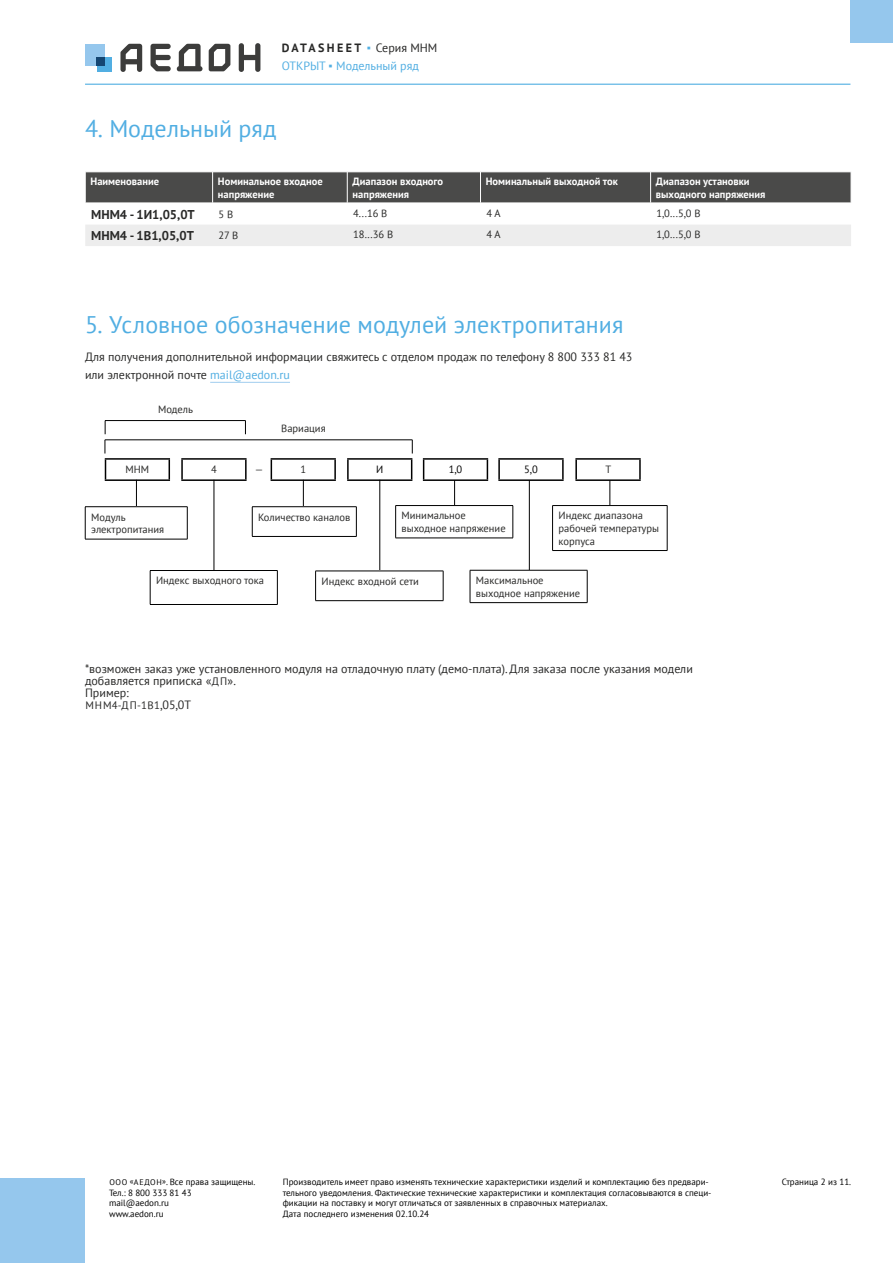
<style>
.page{position:relative;width:893px;height:1263px;background:#fff}
.page>*{position:absolute;margin:0;border:0;box-sizing:border-box;transform-origin:0 0}
.t1{font:24px "PT Sans";color:#51aee2}
.t2{font:700 12.75px "PT Sans";color:#282827}
.t3{font:12px/12px "PT Sans";color:#282827}
.t4{font:12px "PT Sans";color:#51aee2}
.t5{font:700 12px "PT Sans";letter-spacing:.2em;color:#282827}
.t6{font:10.8px "PT Sans";letter-spacing:.06em;color:#282827}
.t7{font:10.5px/12.6px "PT Sans";color:#282827}
.t8{font:700 10.5px/12.6px "PT Sans";color:#fff}
.t9{font:10.5px "PT Sans";color:#000}
.t10{font:9px/10.8px "PT Sans";color:#000}
.s1{font-family:"Arial";font-weight:400;color:#51aee2}
.s2{font-weight:400}
.s3{font-family:"Arial"}
.s4{color:#51aee2}
.s5{font-size:10.8px}
.s6{font-size:12px}
.s7{font-size:8.1px}
</style>
<div class="page">
<div style="left:850px;top:0;width:43px;height:43px;background:#95c7ed"></div>
<div style="left:0;top:1178px;width:85px;height:85px;background:#95c7ed"></div>
<hr style="left:85px;top:84px;width:765px;height:1px;background:#51aee2">
<svg style="left:239px;top:43px;width:21px;height:29px"></svg>
<svg style="left:177px;top:44px;width:26px;height:27px"></svg>
<svg style="left:209px;top:44px;width:21px;height:27px"></svg>
<svg style="left:150px;top:44px;width:21px;height:27px"></svg>
<svg style="left:120px;top:44px;width:22px;height:28px"></svg>
<div style="left:85px;top:44px;width:20px;height:22px;background:#95c7ed"></div>
<div style="left:97px;top:57px;width:14px;height:14px;background:#51aee2"></div>
<div style="left:97px;top:57px;width:8px;height:9px;background:#144672"></div>
<div style="left:86px;top:173px;width:765px;height:30px;background:#4a4a49"></div>
<div style="left:85px;top:225px;width:766px;height:21px;background:#ededed"></div>
<hr style="left:212px;top:172px;width:1px;height:31px;background:#fff">
<hr style="left:347px;top:172px;width:1px;height:31px;background:#fff">
<hr style="left:480px;top:172px;width:1px;height:31px;background:#fff">
<hr style="left:650px;top:172px;width:1px;height:31px;background:#fff">
<hr style="left:210px;top:382px;width:80px;height:1px;background:#a0cdef">
<hr style="left:105px;top:440px;width:307px;height:1px;background:#000">
<svg style="left:105px;top:440px;width:1px;height:13px"></svg>
<svg style="left:412px;top:440px;width:1px;height:13px"></svg>
<hr style="left:105px;top:458px;width:65px;height:2px;background:#000">
<svg style="left:105px;top:460px;width:1px;height:19px"></svg>
<svg style="left:169px;top:460px;width:1px;height:19px"></svg>
<hr style="left:181px;top:458px;width:66px;height:2px;background:#000">
<svg style="left:181px;top:460px;width:2px;height:19px"></svg>
<svg style="left:245px;top:460px;width:2px;height:19px"></svg>
<hr style="left:271px;top:458px;width:65px;height:2px;background:#000">
<svg style="left:271px;top:460px;width:1px;height:19px"></svg>
<svg style="left:334px;top:460px;width:2px;height:19px"></svg>
<hr style="left:105px;top:479px;width:65px;height:2px;background:#000">
<hr style="left:181px;top:479px;width:66px;height:2px;background:#000">
<hr style="left:271px;top:479px;width:65px;height:2px;background:#000">
<hr style="left:347px;top:458px;width:65px;height:2px;background:#000">
<svg style="left:347px;top:460px;width:2px;height:19px"></svg>
<svg style="left:411px;top:460px;width:1px;height:19px"></svg>
<hr style="left:347px;top:479px;width:65px;height:2px;background:#000">
<hr style="left:423px;top:458px;width:65px;height:2px;background:#000">
<svg style="left:423px;top:460px;width:1px;height:19px"></svg>
<svg style="left:487px;top:460px;width:1px;height:19px"></svg>
<hr style="left:423px;top:479px;width:65px;height:2px;background:#000">
<hr style="left:498px;top:458px;width:66px;height:2px;background:#000">
<svg style="left:498px;top:460px;width:2px;height:19px"></svg>
<svg style="left:562px;top:460px;width:2px;height:19px"></svg>
<hr style="left:498px;top:479px;width:66px;height:2px;background:#000">
<hr style="left:575px;top:458px;width:66px;height:2px;background:#000">
<svg style="left:575px;top:460px;width:2px;height:19px"></svg>
<svg style="left:639px;top:460px;width:2px;height:19px"></svg>
<hr style="left:575px;top:479px;width:66px;height:2px;background:#000">
<hr style="left:105px;top:420px;width:141px;height:1px;background:#000">
<svg style="left:105px;top:421px;width:1px;height:13px"></svg>
<svg style="left:245px;top:421px;width:1px;height:13px"></svg>
<svg style="left:303px;top:481px;width:1px;height:25px"></svg>
<svg style="left:136px;top:481px;width:1px;height:25px"></svg>
<hr style="left:214px;top:480px;width:1px;height:93px;background:#000">
<hr style="left:380px;top:480px;width:1px;height:94px;background:#000">
<hr style="left:85px;top:506px;width:102px;height:1px;background:#000">
<hr style="left:85px;top:507px;width:1px;height:32px;background:#000">
<hr style="left:187px;top:507px;width:1px;height:32px;background:#000">
<hr style="left:85px;top:539px;width:102px;height:1px;background:#000">
<hr style="left:252px;top:506px;width:105px;height:1px;background:#000">
<svg style="left:252px;top:507px;width:1px;height:29px"></svg>
<svg style="left:356px;top:507px;width:1px;height:29px"></svg>
<hr style="left:252px;top:536px;width:105px;height:1px;background:#000">
<div style="left:315px;top:571px;width:128px;height:45px;background:#fff"></div>
<hr style="left:315px;top:571px;width:128px;height:1px;background:#000">
<svg style="left:315px;top:571px;width:1px;height:29px"></svg>
<svg style="left:443px;top:571px;width:1px;height:29px"></svg>
<hr style="left:315px;top:600px;width:128px;height:1px;background:#000">
<div style="left:150px;top:570px;width:128px;height:58px;background:#fff"></div>
<hr style="left:150px;top:570px;width:128px;height:1px;background:#000">
<hr style="left:150px;top:571px;width:1px;height:33px;background:#000">
<hr style="left:277px;top:571px;width:1px;height:33px;background:#000">
<hr style="left:150px;top:604px;width:128px;height:1px;background:#000">
<svg style="left:454px;top:481px;width:1px;height:24px"></svg>
<hr style="left:529px;top:480px;width:1px;height:94px;background:#000">
<hr style="left:610px;top:480px;width:1px;height:38px;background:#000">
<hr style="left:552px;top:505px;width:115px;height:1px;background:#000">
<hr style="left:552px;top:506px;width:1px;height:44px;background:#000">
<hr style="left:667px;top:506px;width:1px;height:44px;background:#000">
<hr style="left:552px;top:550px;width:115px;height:1px;background:#000">
<hr style="left:395px;top:505px;width:118px;height:1px;background:#000">
<hr style="left:395px;top:506px;width:1px;height:32px;background:#000">
<hr style="left:513px;top:506px;width:1px;height:32px;background:#000">
<hr style="left:395px;top:538px;width:118px;height:1px;background:#000">
<div style="left:470px;top:570px;width:118px;height:47px;background:#fff"></div>
<hr style="left:470px;top:570px;width:117px;height:1px;background:#000">
<hr style="left:470px;top:570px;width:1px;height:32px;background:#000">
<hr style="left:587px;top:570px;width:1px;height:32px;background:#000">
<hr style="left:470px;top:602px;width:117px;height:1px;background:#000">
<h3 class="t5" style="left:282px;top:40px;width:157px">DATASHEET <span class="s1">▪</span> <span class="s2">Серия МНМ</span></h3>
<h3 class="t4" style="left:282px;top:58px;width:139px">ОТКРЫТ <span class="s3">▪</span> Модельный ряд</h3>
<h1 class="t1" style="left:85px;top:113px;width:193px">4. Модельный ряд</h1>
<p class="t8" style="left:91px;top:175px;width:70px">Наименование</p>
<p class="t8" style="left:218px;top:175px;width:106px">Номинальное входное напряжение</p>
<p class="t8" style="left:353px;top:175px;width:92px">Диапазон входного напряжения</p>
<p class="t8" style="left:486px;top:175px;width:134px">Номинальный выходной ток</p>
<p class="t8" style="left:656px;top:175px;width:111px">Диапазон установки выходного напряжения</p>
<h2 class="t2" style="left:91px;top:206px;width:105px">МНМ4 - 1И1,05,0Т</h2>
<p class="t7" style="left:219px;top:208px;width:16px">5 В</p>
<p class="t7" style="left:353px;top:207px;width:36px">4...16 В</p>
<p class="t7" style="left:486px;top:207px;width:16px">4 А</p>
<p class="t7" style="left:656px;top:207px;width:46px">1,0...5,0 В</p>
<h2 class="t2" style="left:91px;top:227px;width:104px">МНМ4 - 1В1,05,0Т</h2>
<p class="t7" style="left:219px;top:229px;width:21px">27 В</p>
<p class="t7" style="left:353px;top:228px;width:41px">18...36 В</p>
<p class="t7" style="left:486px;top:228px;width:16px">4 А</p>
<p class="t7" style="left:656px;top:228px;width:46px">1,0...5,0 В</p>
<h1 class="t1" style="left:85px;top:309px;width:540px">5. Условное обозначение модулей электропитания</h1>
<h3 class="t3" style="left:85px;top:348px;width:549px;line-height:18px">Для получения дополнительной информации свяжитесь с отделом продаж по телефону 8 800 333 81 43 или электронной почте <span class="s4">mail@aedon.ru</span></h3>
<p class="t7" style="left:158px;top:403px;width:36px">Модель</p>
<p class="t7" style="left:281px;top:422px;width:46px">Вариация</p>
<p class="t7" style="left:126px;top:463px;width:25px">МНМ</p>
<p class="t7" style="left:211px;top:463px;width:7px">4</p>
<p class="t7" style="left:255px;top:463px;width:10px">—</p>
<p class="t7" style="left:300px;top:463px;width:7px">1</p>
<p class="t9" style="left:376px;top:463px;width:9px">И</p>
<p class="t9" style="left:449px;top:463px;width:15px">1,0</p>
<p class="t9" style="left:524px;top:463px;width:15px">5,0</p>
<p class="t7" style="left:605px;top:463px;width:7px">Т</p>
<p class="t7" style="left:91px;top:510px;width:75px">Модуль электропитания</p>
<p class="t7" style="left:258px;top:510px;width:94px">Количество каналов</p>
<p class="t7" style="left:402px;top:509px;width:106px">Минимальное выходное напряжение</p>
<p class="t7" style="left:558px;top:509px;width:102px">Индекс диапазона рабочей температуры корпуса</p>
<p class="t7" style="left:156px;top:574px;width:109px">Индекс выходного тока</p>
<p class="t7" style="left:322px;top:574px;width:99px">Индекс входной сети</p>
<p class="t7" style="left:476px;top:574px;width:106px">Максимальное выходное напряжение</p>
<h3 class="t3" style="left:85px;top:663px;width:609px">*возможен заказ уже установленного модуля на отладочную плату (демо-плата). Для заказа после указания модели добавляется приписка «<span class="s5">ДП</span>».<br>Пример:</h3>
<p class="t6" style="left:85px;top:699px;width:107px">МНМ4-ДП-1В1<span class="s6">,05,0Т</span></p>
<p class="t10" style="left:283px;top:1176px;width:430px">Производитель имеет право изменять технические характеристики изделий и комплектацию без предвари&shy;тельного уведомления. Фактические технические характеристики и комплектация согласовываются в специ&shy;фикации на поставку и могут отличаться от заявленных в справочных материалах.<br>Дата последнего изменения 02.10.24</p>
<p class="t10" style="left:109px;top:1176px;width:148px"><span class="s7">ООО «АЕДОН»</span>. Все права защищены.</p>
<p class="t10" style="left:782px;top:1176px;width:71px">Страница 2 из 11.</p>
<p class="t10" style="left:109px;top:1187px;width:84px">Тел.: 8 800 333 81 43 mail@aedon.ru www.aedon.ru</p>
</div>
